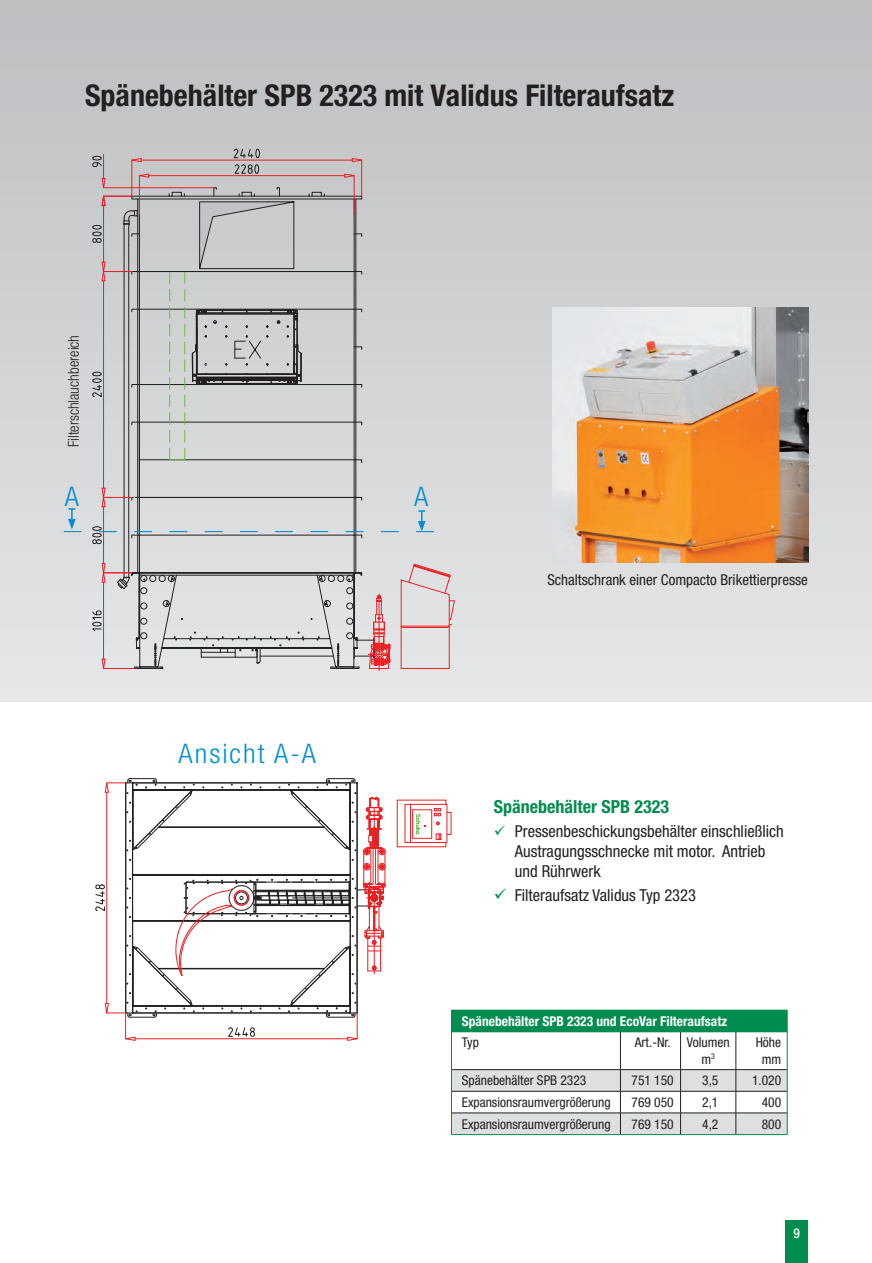
<style>
.page{position:relative;width:872px;height:1263px;background:#fff}
.page>*{position:absolute;margin:0;border:0;box-sizing:border-box;transform-origin:0 0}
.Style14{font:700 condensed 30px "Helvetica Neue LT Pro";color:#231f20}
.t1{font:300 condensed 27px "Helvetica Neue LT Pro";letter-spacing:.07em;color:#008dd1;scale:1.05 1}
.Style14-2{font:700 condensed 18px "Helvetica Neue LT Pro";color:#008c4e}
.Style14-3{font:condensed 16.5px "Helvetica Neue LT Pro";color:#231f20}
.Style14-4{font:condensed 15px "Helvetica Neue LT Pro";color:#231f20}
.t2{font:300 condensed 15px "Helvetica Neue LT Pro";color:#231f20}
.t3{font:condensed 13.5px/16.2px "Helvetica Neue LT Pro";color:#231f20;text-align:center}
.t4{font:700 condensed 13.5px "Helvetica Neue LT Pro";color:#fff}
.t5{font:500 condensed 13.5px "Helvetica Neue LT Pro";color:#fff}
.s1{color:#008c4e}
</style>
<div class="page">
<div style="left:785px;top:1220px;width:23px;height:43px;background:#008c4e"></div>
<div style="left:0;top:0;width:872px;height:702px;background:linear-gradient(to bottom,#bdbec1,#e6e6e8)"></div>
<img style="left:553px;top:307px;width:255px;height:255px">
<hr style="left:354px;top:497px;width:1px;height:76px;background:#231f20">
<hr style="left:355px;top:497px;width:1px;height:76px;background:#231f20">
<hr style="left:139px;top:497px;width:1px;height:76px;background:#231f20">
<hr style="left:137px;top:497px;width:1px;height:76px;background:#231f20">
<hr style="left:128px;top:245px;width:1px;height:332px;background:#231f20">
<hr style="left:124px;top:224px;width:1px;height:353px;background:#231f20">
<hr style="left:103px;top:507px;width:1px;height:56px;background:#ee1f23">
<svg style="left:91px;top:563px;width:364px;height:109px;background:#d4cdcf"></svg>
<svg style="left:396px;top:799px;width:50px;height:48px"></svg>
<svg style="left:95px;top:778px;width:291px;height:263px"></svg>
<svg style="left:64px;top:149px;width:370px;height:395px;background:#c8c8ca"></svg>
<div style="left:451px;top:1010px;width:336px;height:22px;background:#008c4e"></div>
<hr style="left:620px;top:1032px;width:1px;height:37px;background:#231f20">
<hr style="left:680px;top:1032px;width:1px;height:37px;background:#231f20">
<hr style="left:735px;top:1032px;width:1px;height:37px;background:#231f20">
<hr style="left:452px;top:1069px;width:168px;height:1px;background:#231f20">
<hr style="left:620px;top:1069px;width:60px;height:1px;background:#231f20">
<hr style="left:680px;top:1069px;width:56px;height:1px;background:#231f20">
<hr style="left:736px;top:1069px;width:51px;height:1px;background:#231f20">
<hr style="left:451px;top:1032px;width:1px;height:38px;background:#008c4e">
<hr style="left:787px;top:1032px;width:1px;height:38px;background:#008c4e">
<hr style="left:620px;top:1134px;width:60px;height:1px;background:#008c4e">
<hr style="left:680px;top:1134px;width:56px;height:1px;background:#008c4e">
<svg style="left:787px;top:1010px;width:1px;height:21px"></svg>
<hr style="left:451px;top:1134px;width:169px;height:1px;background:#008c4e">
<svg style="left:451px;top:1070px;width:337px;height:64px"></svg>
<hr style="left:736px;top:1134px;width:51px;height:1px;background:#008c4e">
<p class="Style14" style="left:85px;top:77px;width:590px">Spänebehälter SPB 2323 mit Validus Filteraufsatz</p>
<p class="t2" style="left:65px;top:447px;width:114px;rotate:-90deg">Filterschlauchbereich</p>
<p class="t1" style="left:65px;top:481px;width:15px">A</p>
<p class="t1" style="left:414px;top:481px;width:15px">A</p>
<p class="Style14-4" style="left:547px;top:571px;width:262px">Schaltschrank einer Compacto Brikettierpresse</p>
<p class="t1" style="left:179px;top:738px;width:132px">Ansicht A-A</p>
<p class="Style14-2" style="left:494px;top:796px;width:177px">Spänebehälter SPB 2323</p>
<p class="Style14-3" style="left:494px;top:822px;width:291px"><span class="s1">✓</span> Pressenbeschickungsbehälter einschließlich</p>
<p class="Style14-3" style="left:515px;top:842px;width:252px">Austragungsschnecke mit motor. Antrieb</p>
<p class="Style14-3" style="left:515px;top:861px;width:87px">und Rührwerk</p>
<p class="Style14-3" style="left:494px;top:885px;width:204px"><span class="s1">✓</span> Filteraufsatz Validus Typ 2323</p>
<p class="t4" style="left:462px;top:1013px;width:267px">Spänebehälter SPB 2323 und EcoVar Filteraufsatz</p>
<p class="t3" style="left:462px;top:1034px;width:19px">Typ</p>
<p class="t3" style="left:635px;top:1034px;width:37px">Art.-Nr.</p>
<p class="t3" style="left:686px;top:1034px;width:44px">Volumen m<sup>3</sup></p>
<p class="t3" style="left:755px;top:1034px;width:27px">Höhe mm</p>
<p class="t3" style="left:462px;top:1072px;width:126px">Spänebehälter SPB 2323</p>
<p class="t3" style="left:631px;top:1072px;width:44px">751 150</p>
<p class="t3" style="left:702px;top:1072px;width:18px">3,5</p>
<p class="t3" style="left:752px;top:1072px;width:31px">1.020</p>
<p class="t3" style="left:462px;top:1094px;width:150px">Expansionsraumvergrößerung</p>
<p class="t3" style="left:631px;top:1094px;width:44px">769 050</p>
<p class="t3" style="left:702px;top:1094px;width:18px">2,1</p>
<p class="t3" style="left:761px;top:1094px;width:21px">400</p>
<p class="t3" style="left:462px;top:1115px;width:150px">Expansionsraumvergrößerung</p>
<p class="t3" style="left:631px;top:1115px;width:44px">769 150</p>
<p class="t3" style="left:702px;top:1115px;width:18px">4,2</p>
<p class="t3" style="left:761px;top:1115px;width:21px">800</p>
<p class="t5" style="left:793px;top:1225px;width:8px">9</p>
</div>
